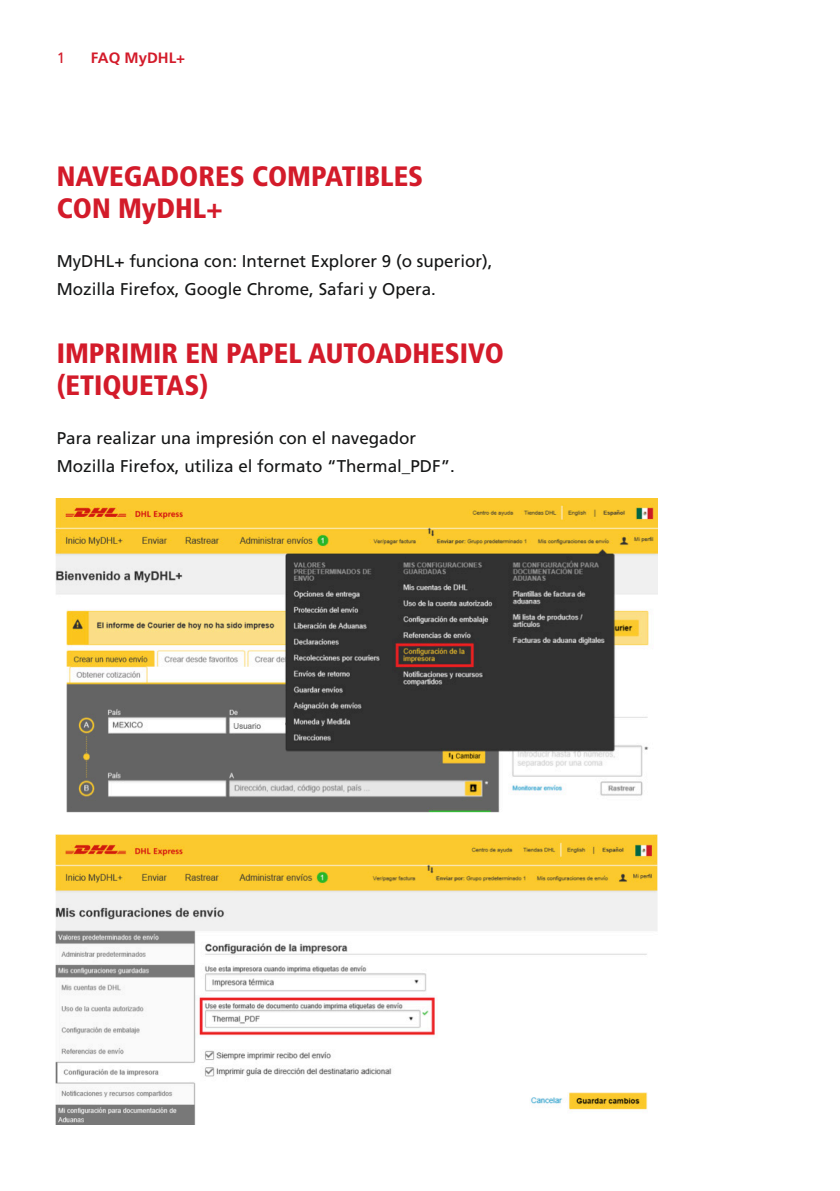
<style>
.page{position:relative;width:840px;height:1191px;background:#fff}
.page>*{position:absolute;margin:0;border:0;box-sizing:border-box;transform-origin:0 0}
._01_Topic_header_14p{font:900 condensed 28px/32px "Frutiger LT Std";color:#d31b2a}
._03_Copy_text_8_5pt{font:17px/27.2px "Frutiger LT Std";color:#151616}
.t1{font:700 15px "Frutiger LT Std";color:#d31b2a}
._04_Running_title_7{font:15px "Frutiger LT Std";color:#d31b2a}
</style>
<div class="page">
<img style="left:56px;top:499px;width:601px;height:314px">
<img style="left:56px;top:834px;width:600px;height:291px">
<p class="_04_Running_title_7" style="left:57px;top:49px;width:10px">1</p>
<p class="t1" style="left:91px;top:49px;width:96px">FAQ MyDHL+</p>
<p class="_01_Topic_header_14p" style="left:57px;top:160px;width:368px">NAVEGADORES COMPATIBLES<br>CON MyDHL+</p>
<p class="_03_Copy_text_8_5pt" style="left:57px;top:248px;width:437px">MyDHL+ funciona con: Internet Explorer 9 (o superior),<br>Mozilla Firefox, Google Chrome, Safari y Opera.</p>
<p class="_01_Topic_header_14p" style="left:57px;top:337px;width:448px">IMPRIMIR EN PAPEL AUTOADHESIVO (ETIQUETAS)</p>
<p class="_03_Copy_text_8_5pt" style="left:57px;top:425px;width:399px">Para realizar una impresión con el navegador<br>Mozilla Firefox, utiliza el formato “Thermal_PDF”.</p>
</div>
